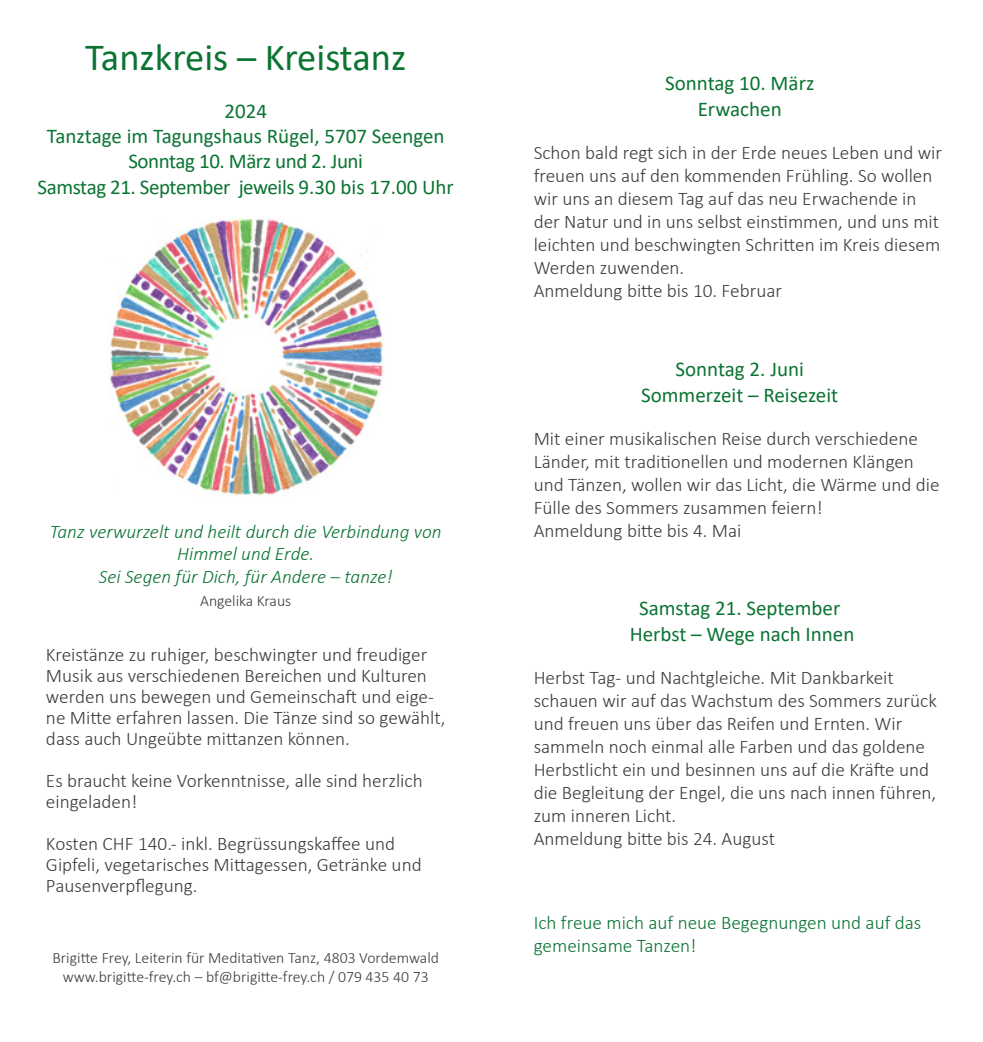
<style>
.page{position:relative;width:983px;height:1042px;background:#fff}
.page>*{position:absolute;margin:0;border:0;box-sizing:border-box;transform-origin:0 0}
.t1{font:38.5px "Calibri";color:#0b7433}
.t2{font:21px/25.2px "Calibri";color:#0b7433;text-align:center}
.t3{font:300 19.25px/23.1px "Calibri";color:#3c3c3b}
.t4{font:italic 300 19.25px/22.8px "Calibri";color:#0b7433;text-align:center}
.t5{font:300 19.25px/23.1px "Calibri";color:#0b7433}
.t6{font:300 15.75px/19.2px "Calibri";color:#3c3c3b;text-align:center}
</style>
<div class="page">
<img style="left:109px;top:218px;width:274px;height:278px">
<h1 class="t1" style="left:85px;top:30px;width:322px">Tanzkreis – Kreistanz</h1>
<p class="t2" style="left:37px;top:98px;width:418px">2024<br>Tanztage im Tagungshaus Rügel, 5707 Seengen<br>Sonntag 10. März und 2. Juni<br>Samstag 21. September jeweils 9.30 bis 17.00 Uhr</p>
<p class="t4" style="left:50px;top:520px;width:393px">Tanz verwurzelt und heilt durch die Verbindung von<br>Himmel und Erde.<br>Sei Segen für Dich, für Andere – tanze!</p>
<p class="t6" style="left:200px;top:591px;width:93px">Angelika Kraus</p>
<p class="t3" style="left:46px;top:643px;width:401px;line-height:21px">Kreistänze zu ruhiger, beschwingter und freudiger Musik aus verschiedenen Bereichen und Kulturen werden uns bewegen und Gemeinschaft und eige&shy;ne Mitte erfahren lassen. Die Tänze sind so gewählt, dass auch Ungeübte mittanzen können.</p>
<p class="t3" style="left:46px;top:769px;width:378px;line-height:21px">Es braucht keine Vorkenntnisse, alle sind herzlich eingeladen!</p>
<p class="t3" style="left:46px;top:833px;width:377px;line-height:21px">Kosten CHF 140.- inkl. Begrüssungskaffee und<br>Gipfeli, vegetarisches Mittagessen, Getränke und<br>Pausenverpflegung.</p>
<p class="t6" style="left:52px;top:947px;width:388px">Brigitte Frey, Leiterin für Meditativen Tanz, 4803 Vordemwald www.brigitte-frey.ch – bf@brigitte-frey.ch / 079 435 40 73</p>
<p class="t2" style="left:665px;top:69px;width:151px;line-height:26.2px">Sonntag 10. März<br>Erwachen</p>
<p class="t3" style="left:533px;top:140px;width:410px">Schon bald regt sich in der Erde neues Leben und wir freuen uns auf den kommenden Frühling. So wollen wir uns an diesem Tag auf das neu Erwachende in der Natur und in uns selbst einstimmen, und uns mit leichten und beschwingten Schritten im Kreis diesem Werden zuwenden.<br>Anmeldung bitte bis 10. Februar</p>
<p class="t2" style="left:641px;top:355px;width:199px;line-height:26.2px">Sonntag 2. Juni<br>Sommerzeit – Reisezeit</p>
<p class="t3" style="left:533px;top:427px;width:407px">Mit einer musikalischen Reise durch verschiedene Länder, mit traditionellen und modernen Klängen und Tänzen, wollen wir das Licht, die Wärme und die Fülle des Sommers zusammen feiern!<br>Anmeldung bitte bis 4. Mai</p>
<p class="t2" style="left:629px;top:594px;width:226px;line-height:26.2px">Samstag 21. September<br>Herbst – Wege nach Innen</p>
<p class="t3" style="left:533px;top:665px;width:404px">Herbst Tag- und Nachtgleiche. Mit Dankbarkeit schauen wir auf das Wachstum des Sommers zurück und freuen uns über das Reifen und Ernten. Wir sammeln noch einmal alle Farben und das goldene Herbstlicht ein und besinnen uns auf die Kräfte und die Begleitung der Engel, die uns nach innen führen, zum inneren Licht.<br>Anmeldung bitte bis 24. August</p>
<p class="t5" style="left:533px;top:910px;width:389px">Ich freue mich auf neue Begegnungen und auf das gemeinsame Tanzen!</p>
</div>
